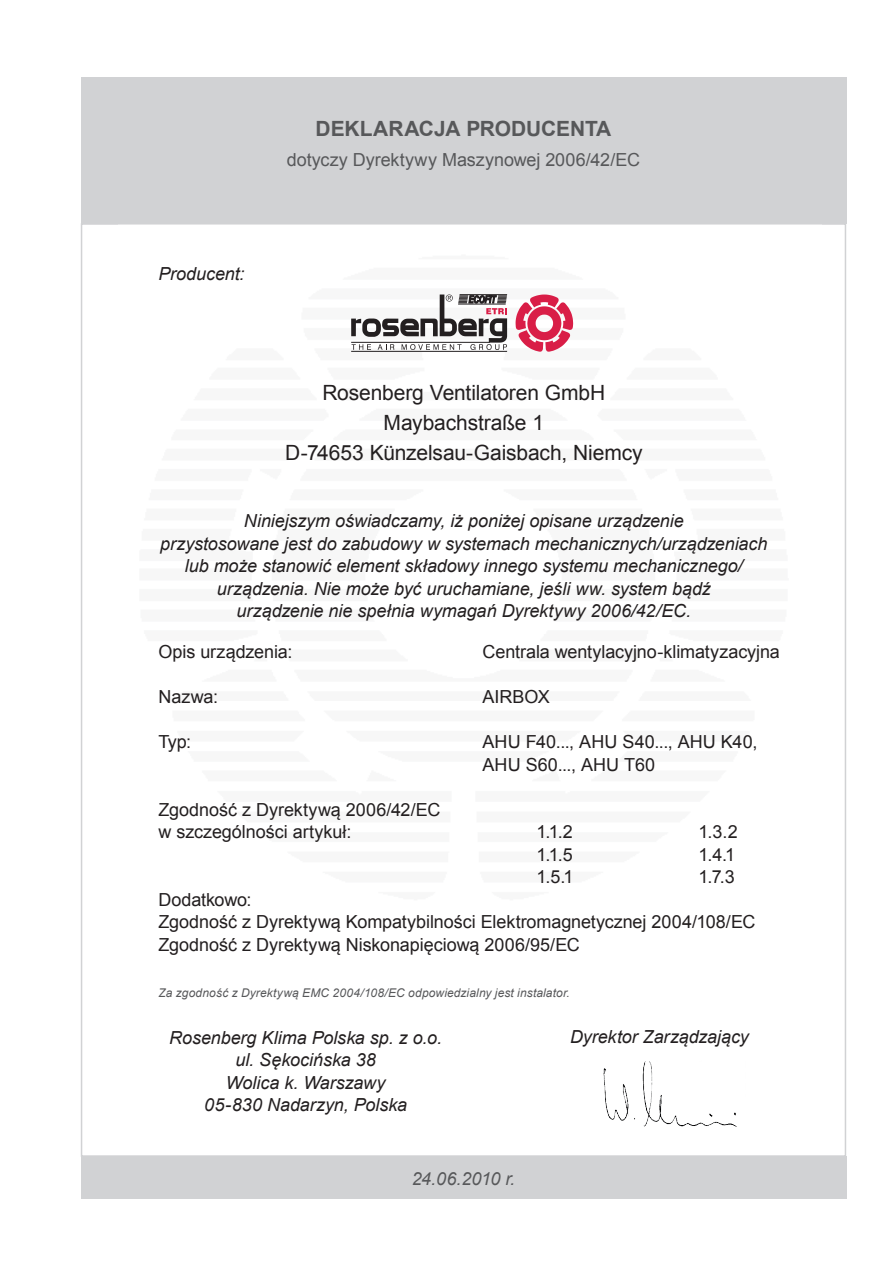
<style>
.page{position:relative;width:893px;height:1263px;background:#fff}
.page>*{position:absolute;margin:0;border:0;box-sizing:border-box;transform-origin:0 0}
.t1{font:21px/30px "Arial";letter-spacing:-.005em;color:#231f20;text-align:center}
.t2{font:700 21px "Arial";letter-spacing:-.005em;color:#57585a}
.t3{font:italic 18px/22.5px "Arial";letter-spacing:-.005em;color:#231f20;text-align:center}
.t4{font:18px/22.5px "Arial";letter-spacing:-.005em;color:#231f20}
.t5{font:18px "Arial";color:#57585a}
.t6{font:italic 18px "Arial";letter-spacing:-.02em;color:#57585a}
.t7{font:italic 12px "Arial";letter-spacing:.01em;color:#57585a}
</style>
<div class="page">
<div style="left:81px;top:78px;width:765px;height:146px;background:#d1d2d4"></div>
<div style="left:81px;top:1157px;width:765px;height:42px;background:#d1d2d4"></div>
<img style="left:603px;top:1061px;width:134px;height:66px">
<hr style="left:351px;top:351px;width:156px;height:1px;background:#231f20">
<svg style="left:516px;top:294px;width:57px;height:58px"></svg>
<svg style="left:351px;top:294px;width:156px;height:56px"></svg>
<p class="t3" style="left:158px;top:262px;width:88px">Producent:</p>
<p class="t2" style="left:315px;top:115px;width:297px">DEKLARACJA PRODUCENTA</p>
<p class="t5" style="left:287px;top:148px;width:355px">dotyczy Dyrektywy Maszynowej 2006/42/EC</p>
<p class="t1" style="left:285px;top:377px;width:359px">Rosenberg Ventilatoren GmbH<br>Maybachstraße 1<br>D-74653 Künzelsau-Gaisbach, Niemcy</p>
<p class="t3" style="left:160px;top:510px;width:609px">Niniejszym oświadczamy, iż poniżej opisane urządzenie<br>przystosowane jest do zabudowy w systemach mechanicznych/urządzeniach lub może stanowić element składowy innego systemu mechanicznego/ urządzenia. Nie może być uruchamiane, jeśli ww. system bądź<br>urządzenie nie spełnia wymagań Dyrektywy 2006/42/EC.</p>
<p class="t4" style="left:158px;top:641px;width:136px">Opis urządzenia:</p>
<p class="t4" style="left:482px;top:641px;width:299px">Centrala wentylacyjno-klimatyzacyjna</p>
<p class="t4" style="left:158px;top:686px;width:61px">Nazwa:</p>
<p class="t4" style="left:482px;top:686px;width:69px">AIRBOX</p>
<p class="t4" style="left:158px;top:731px;width:34px">Typ:</p>
<p class="t4" style="left:482px;top:731px;width:276px">AHU F40..., AHU S40..., AHU K40,<br>AHU S60..., AHU T60</p>
<p class="t4" style="left:158px;top:798px;width:284px">Zgodność z Dyrektywą 2006/42/EC w szczególności artykuł:</p>
<p class="t4" style="left:536px;top:821px;width:38px">1.1.2</p>
<p class="t4" style="left:698px;top:821px;width:41px">1.3.2</p>
<p class="t4" style="left:536px;top:843px;width:38px">1.1.5</p>
<p class="t4" style="left:698px;top:843px;width:38px">1.4.1</p>
<p class="t4" style="left:536px;top:866px;width:39px">1.5.1</p>
<p class="t4" style="left:698px;top:866px;width:38px">1.7.3</p>
<p class="t4" style="left:158px;top:888px;width:599px">Dodatkowo:<br>Zgodność z Dyrektywą Kompatybilności Elektromagnetycznej 2004/108/EC<br>Zgodność z Dyrektywą Niskonapięciową 2006/95/EC</p>
<p class="t7" style="left:158px;top:985px;width:413px">Za zgodność z Dyrektywą EMC 2004/108/EC odpowiedzialny jest instalator.</p>
<p class="t3" style="left:169px;top:1027px;width:274px">Rosenberg Klima Polska sp. z o.o. ul. Sękocińska 38<br>Wolica k. Warszawy<br>05-830 Nadarzyn, Polska</p>
<p class="t3" style="left:570px;top:1025px;width:180px">Dyrektor Zarządzający</p>
<p class="t6" style="left:412px;top:1166px;width:105px">24.06.2010 r.</p>
</div>
